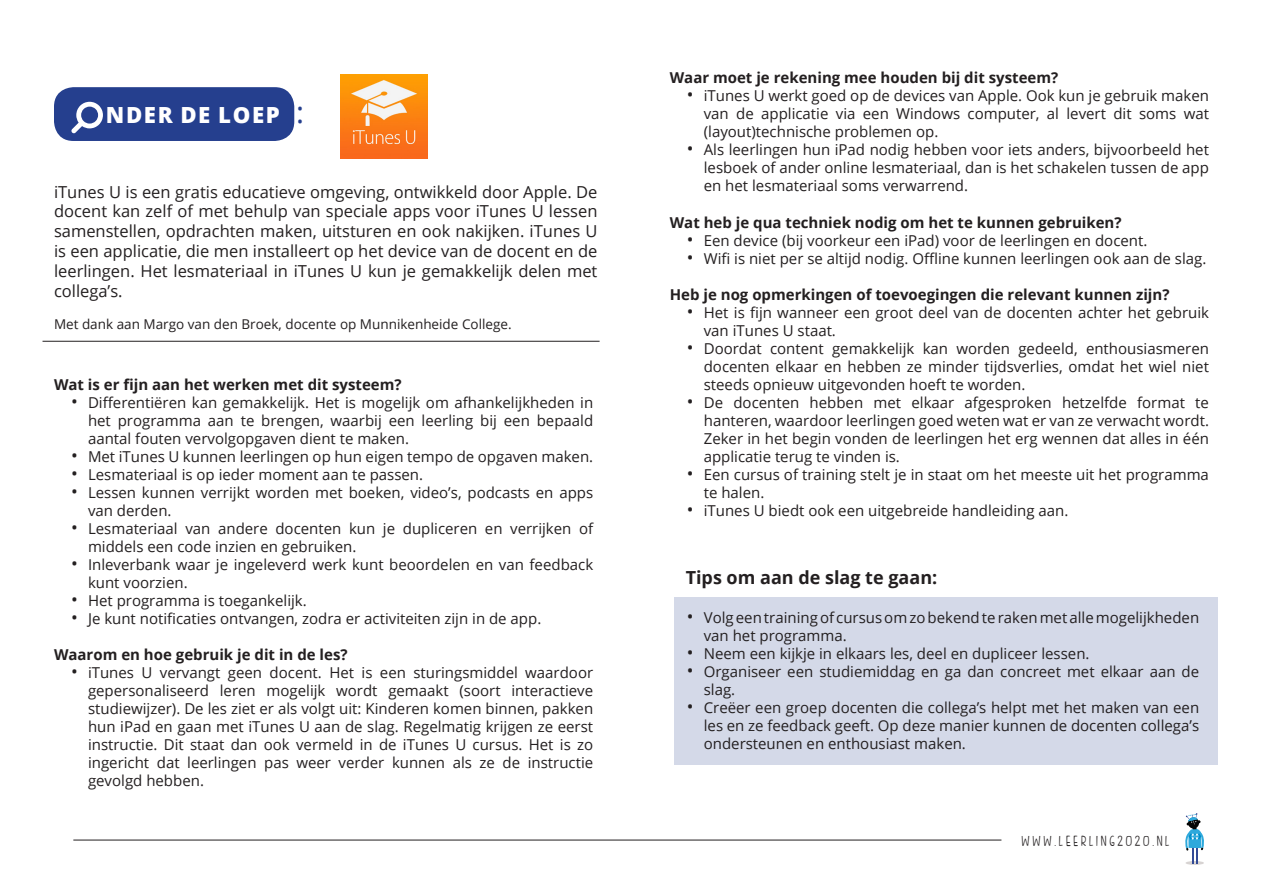
<style>
.page{position:relative;width:1263px;height:893px;background:#fff}
.page>*{position:absolute;margin:0;border:0;box-sizing:border-box;transform-origin:0 0}
.bullets{font:30px "Open Sans";color:#253f8e}
.t1{font:800 22.2px "Open Sans";letter-spacing:.07em;color:#fff}
.t2{font:700 18px "Open Sans";color:#231f20}
.t3{font:16.5px/19.8px "Open Sans";color:#231f20;text-align:justify}
.t4{font:15px/18px "Open Sans";color:#231f20;text-align:justify}
.t5{font:700 15px "Open Sans";color:#231f20}
.t6{font:15px "FIS Hfingers";letter-spacing:.2em;color:#231f20}
.t7{font:13.5px "Open Sans";color:#231f20}
.s1{font-size:18px}
</style>
<div class="page">
<hr style="left:43px;top:341px;width:557px;height:1px;background:#231f20">
<div style="left:54px;top:87px;width:240px;height:54px;background:#253f8e;border-radius:19px"></div>
<svg style="left:71px;top:102px;width:32px;height:31px"></svg>
<svg style="left:1185px;top:861px;width:19px;height:4px"></svg>
<svg style="left:1185px;top:813px;width:19px;height:51px"></svg>
<hr style="left:73px;top:840px;width:928px;height:1px;background:#231f20">
<div style="left:674px;top:597px;width:543px;height:167px;background:#d4d9e8"></div>
<img style="left:340px;top:75px;width:87px;height:83px">
<p class="t1" style="left:106px;top:98px;width:175px">NDER DE LOEP</p>
<p class="bullets" style="left:296px;top:91px;width:9px">:</p>
<p class="t3" style="left:54px;top:181px;width:545px">iTunes U is een gratis educatieve omgeving, ontwikkeld door Apple. De docent kan zelf of met behulp van speciale apps voor iTunes U lessen samenstellen, opdrachten maken, uitsturen en ook nakijken. iTunes U is een applicatie, die men installeert op het device van de docent en de leerlingen. Het lesmateriaal in iTunes U kun je gemakkelijk delen met collega’s.</p>
<p class="t7" style="left:54px;top:315px;width:459px">Met dank aan Margo van den Broek, docente op Munnikenheide College.</p>
<p class="t5" style="left:54px;top:373px;width:349px">Wat is er fijn aan het werken met dit systeem?</p>
<p class="t4" style="left:88px;top:393px;width:507px;text-indent:-17px"><span class="s1">•</span> Differentiëren kan gemakkelijk. Het is mogelijk om afhankelijkheden in het programma aan te brengen, waarbij een leerling bij een bepaald aantal fouten vervolgopgaven dient te maken.</p>
<p class="t4" style="left:71px;top:447px;width:524px"><span class="s1">•</span> Met iTunes U kunnen leerlingen op hun eigen tempo de opgaven maken.</p>
<p class="t4" style="left:71px;top:465px;width:354px"><span class="s1">•</span> Lesmateriaal is op ieder moment aan te passen.</p>
<p class="t4" style="left:88px;top:483px;width:507px;text-indent:-17px"><span class="s1">•</span> Lessen kunnen verrijkt worden met boeken, video’s, podcasts en apps van derden.</p>
<p class="t4" style="left:88px;top:519px;width:507px;text-indent:-17px"><span class="s1">•</span> Lesmateriaal van andere docenten kun je dupliceren en verrijken of middels een code inzien en gebruiken.</p>
<p class="t4" style="left:88px;top:555px;width:507px;text-indent:-17px"><span class="s1">•</span> Inleverbank waar je ingeleverd werk kunt beoordelen en van feedback kunt voorzien.</p>
<p class="t4" style="left:71px;top:591px;width:237px"><span class="s1">•</span> Het programma is toegankelijk.</p>
<p class="t4" style="left:71px;top:609px;width:472px"><span class="s1">•</span> Je kunt notificaties ontvangen, zodra er activiteiten zijn in de app.</p>
<p class="t5" style="left:54px;top:643px;width:295px">Waarom en hoe gebruik je dit in de les?</p>
<p class="t4" style="left:88px;top:663px;width:507px;text-indent:-17px"><span class="s1">•</span> iTunes U vervangt geen docent. Het is een sturingsmiddel waardoor gepersonaliseerd leren mogelijk wordt gemaakt (soort interactieve studiewijzer). De les ziet er als volgt uit: Kinderen komen binnen, pakken hun iPad en gaan met iTunes U aan de slag. Regelmatig krijgen ze eerst instructie. Dit staat dan ook vermeld in de iTunes U cursus. Het is zo ingericht dat leerlingen pas weer verder kunnen als ze de instructie gevolgd hebben.</p>
<p class="t5" style="left:670px;top:67px;width:390px">Waar moet je rekening mee houden bij dit systeem?</p>
<p class="t4" style="left:704px;top:87px;width:507px;text-indent:-17px"><span class="s1">•</span> iTunes U werkt goed op de devices van Apple. Ook kun je gebruik maken van de applicatie via een Windows computer, al levert dit soms wat (layout)technische problemen op.</p>
<p class="t4" style="left:704px;top:141px;width:507px;text-indent:-17px"><span class="s1">•</span> Als leerlingen hun iPad nodig hebben voor iets anders, bijvoorbeeld het lesboek of ander online lesmateriaal, dan is het schakelen tussen de app en het lesmateriaal soms verwarrend.</p>
<p class="t5" style="left:670px;top:211px;width:453px">Wat heb je qua techniek nodig om het te kunnen gebruiken?</p>
<p class="t4" style="left:687px;top:231px;width:462px"><span class="s1">•</span> Een device (bij voorkeur een iPad) voor de leerlingen en docent.</p>
<p class="t4" style="left:687px;top:249px;width:521px"><span class="s1">•</span> Wifi is niet per se altijd nodig. Offline kunnen leerlingen ook aan de slag.</p>
<p class="t5" style="left:670px;top:283px;width:501px">Heb je nog opmerkingen of toevoegingen die relevant kunnen zijn?</p>
<p class="t4" style="left:704px;top:303px;width:507px;text-indent:-17px"><span class="s1">•</span> Het is fijn wanneer een groot deel van de docenten achter het gebruik van iTunes U staat.</p>
<p class="t4" style="left:704px;top:339px;width:507px;text-indent:-17px"><span class="s1">•</span> Doordat content gemakkelijk kan worden gedeeld, enthousiasmeren docenten elkaar en hebben ze minder tijdsverlies, omdat het wiel niet steeds opnieuw uitgevonden hoeft te worden.</p>
<p class="t4" style="left:704px;top:393px;width:507px;text-indent:-17px"><span class="s1">•</span> De docenten hebben met elkaar afgesproken hetzelfde format te hanteren, waardoor leerlingen goed weten wat er van ze verwacht wordt.<br>Zeker in het begin vonden de leerlingen het erg wennen dat alles in één applicatie terug te vinden is.</p>
<p class="t4" style="left:704px;top:465px;width:507px;text-indent:-17px"><span class="s1">•</span> Een cursus of training stelt je in staat om het meeste uit het programma te halen.</p>
<p class="t4" style="left:687px;top:501px;width:383px"><span class="s1">•</span> iTunes U biedt ook een uitgebreide handleiding aan.</p>
<p class="t2" style="left:686px;top:564px;width:253px">Tips om aan de slag te gaan:</p>
<p class="t4" style="left:704px;top:608px;width:497px;text-indent:-17px"><span class="s1">•</span> Volg een training of cursus om zo bekend te raken met alle mogelijkheden van het programma.</p>
<p class="t4" style="left:687px;top:644px;width:404px"><span class="s1">•</span> Neem een kijkje in elkaars les, deel en dupliceer lessen.</p>
<p class="t4" style="left:704px;top:662px;width:497px;text-indent:-17px"><span class="s1">•</span> Organiseer een studiemiddag en ga dan concreet met elkaar aan de slag.</p>
<p class="t4" style="left:704px;top:698px;width:497px;text-indent:-17px"><span class="s1">•</span> Creëer een groep docenten die collega’s helpt met het maken van een les en ze feedback geeft. Op deze manier kunnen de docenten collega’s ondersteunen en enthousiast maken.</p>
<p class="t6" style="left:1022px;top:833px;width:149px">WWW.LEERLING2020.NL</p>
</div>
